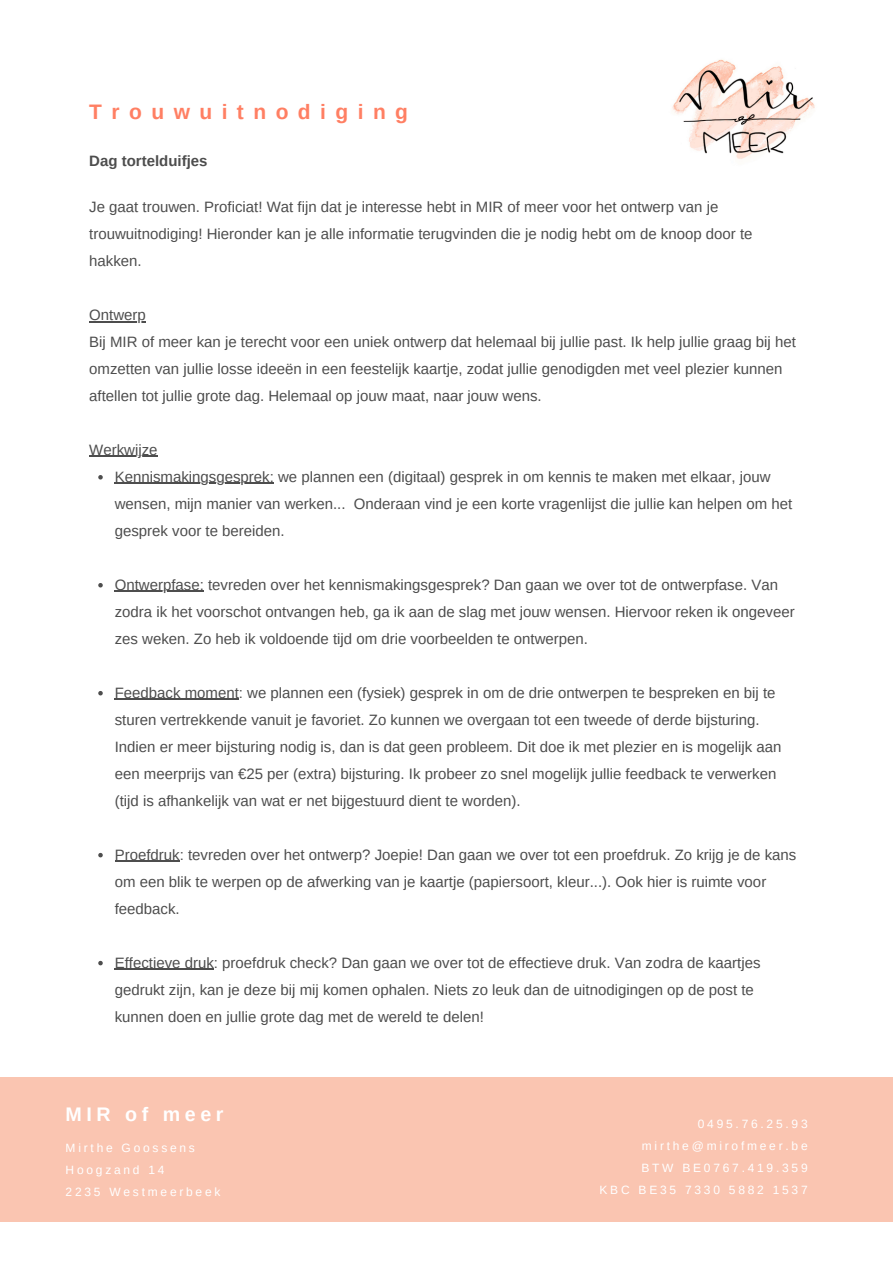
<style>
.page{position:relative;width:893px;height:1264px;background:#fff}
.page>*{position:absolute;margin:0;border:0;box-sizing:border-box;transform-origin:0 0}
.t1{font:700 21px "Arimo";letter-spacing:.45em;color:#ff7f63}
.t2{font:700 19.65px "Arimo";letter-spacing:.23em;color:#fff}
.t3{font:15px/27px "Arimo";color:#4d4d4d}
.t4{font:700 15px "Arimo";color:#4d4d4d}
.t5{font:12px/22px "Arimo";letter-spacing:.23em;color:#fff}
</style>
<div class="page">
<div style="left:0;top:1077px;width:892px;height:144px;background:#fac5b1"></div>
<img style="left:672px;top:59px;width:143px;height:100px">
<svg style="left:98px;top:475px;width:5px;height:4px"></svg>
<hr style="left:115px;top:483px;width:159px;height:1px;background:#4d4d4d">
<svg style="left:98px;top:583px;width:5px;height:4px"></svg>
<hr style="left:115px;top:591px;width:89px;height:1px;background:#4d4d4d">
<svg style="left:98px;top:691px;width:5px;height:4px"></svg>
<hr style="left:115px;top:698px;width:124px;height:2px;background:#4d4d4d">
<svg style="left:98px;top:852px;width:5px;height:5px"></svg>
<hr style="left:115px;top:860px;width:65px;height:1px;background:#4d4d4d">
<svg style="left:98px;top:960px;width:5px;height:5px"></svg>
<hr style="left:115px;top:968px;width:99px;height:1px;background:#4d4d4d">
<hr style="left:89px;top:321px;width:57px;height:1px;background:#4d4d4d">
<hr style="left:89px;top:456px;width:68px;height:1px;background:#4d4d4d">
<h1 class="t1" style="left:89px;top:100px;width:320px">Trouwuitnodiging</h1>
<p class="t4" style="left:89px;top:152px;width:120px">Dag tortelduifjes</p>
<p class="t3" style="left:89px;top:193px;width:664px">Je gaat trouwen. Proficiat! Wat fijn dat je interesse hebt in MIR of meer voor het ontwerp van je trouwuitnodiging! Hieronder kan je alle informatie terugvinden die je nodig hebt om de knoop door te hakken.</p>
<p class="t3" style="left:89px;top:301px;width:708px">Ontwerp<br>Bij MIR of meer kan je terecht voor een uniek ontwerp dat helemaal bij jullie past. Ik help jullie graag bij het omzetten van jullie losse ideeën in een feestelijk kaartje, zodat jullie genodigden met veel plezier kunnen aftellen tot jullie grote dag. Helemaal op jouw maat, naar jouw wens.</p>
<p class="t3" style="left:89px;top:436px;width:70px">Werkwijze</p>
<p class="t3" style="left:115px;top:463px;width:679px">Kennismakingsgesprek: we plannen een (digitaal) gesprek in om kennis te maken met elkaar, jouw wensen, mijn manier van werken... Onderaan vind je een korte vragenlijst die jullie kan helpen om het gesprek voor te bereiden.</p>
<p class="t3" style="left:115px;top:571px;width:681px">Ontwerpfase: tevreden over het kennismakingsgesprek? Dan gaan we over tot de ontwerpfase. Van zodra ik het voorschot ontvangen heb, ga ik aan de slag met jouw wensen. Hiervoor reken ik ongeveer zes weken. Zo heb ik voldoende tijd om drie voorbeelden te ontwerpen.</p>
<p class="t3" style="left:115px;top:679px;width:668px">Feedback moment: we plannen een (fysiek) gesprek in om de drie ontwerpen te bespreken en bij te sturen vertrekkende vanuit je favoriet. Zo kunnen we overgaan tot een tweede of derde bijsturing.<br>Indien er meer bijsturing nodig is, dan is dat geen probleem. Dit doe ik met plezier en is mogelijk aan een meerprijs van €25 per (extra) bijsturing. Ik probeer zo snel mogelijk jullie feedback te verwerken (tijd is afhankelijk van wat er net bijgestuurd dient te worden).</p>
<p class="t3" style="left:115px;top:841px;width:683px">Proefdruk: tevreden over het ontwerp? Joepie! Dan gaan we over tot een proefdruk. Zo krijg je de kans om een blik te werpen op de afwerking van je kaartje (papiersoort, kleur...). Ook hier is ruimte voor feedback.</p>
<p class="t3" style="left:115px;top:948px;width:647px">Effectieve druk: proefdruk check? Dan gaan we over tot de effectieve druk. Van zodra de kaartjes gedrukt zijn, kan je deze bij mij komen ophalen. Niets zo leuk dan de uitnodigingen op de post te kunnen doen en jullie grote dag met de wereld te delen!</p>
<h2 class="t2" style="left:66px;top:1102px;width:159px">MIR of meer</h2>
<p class="t5" style="left:66px;top:1137px;width:156px">Mirthe Goossens<br>Hoogzand 14<br>2235 Westmeerbeek</p>
<p class="t5" style="left:599px;top:1112px;width:209px;text-align:right">0495.76.25.93 mirthe@mirofmeer.be<br>BTW BE0767.419.359<br>KBC BE35 7330 5882 1537</p>
</div>
